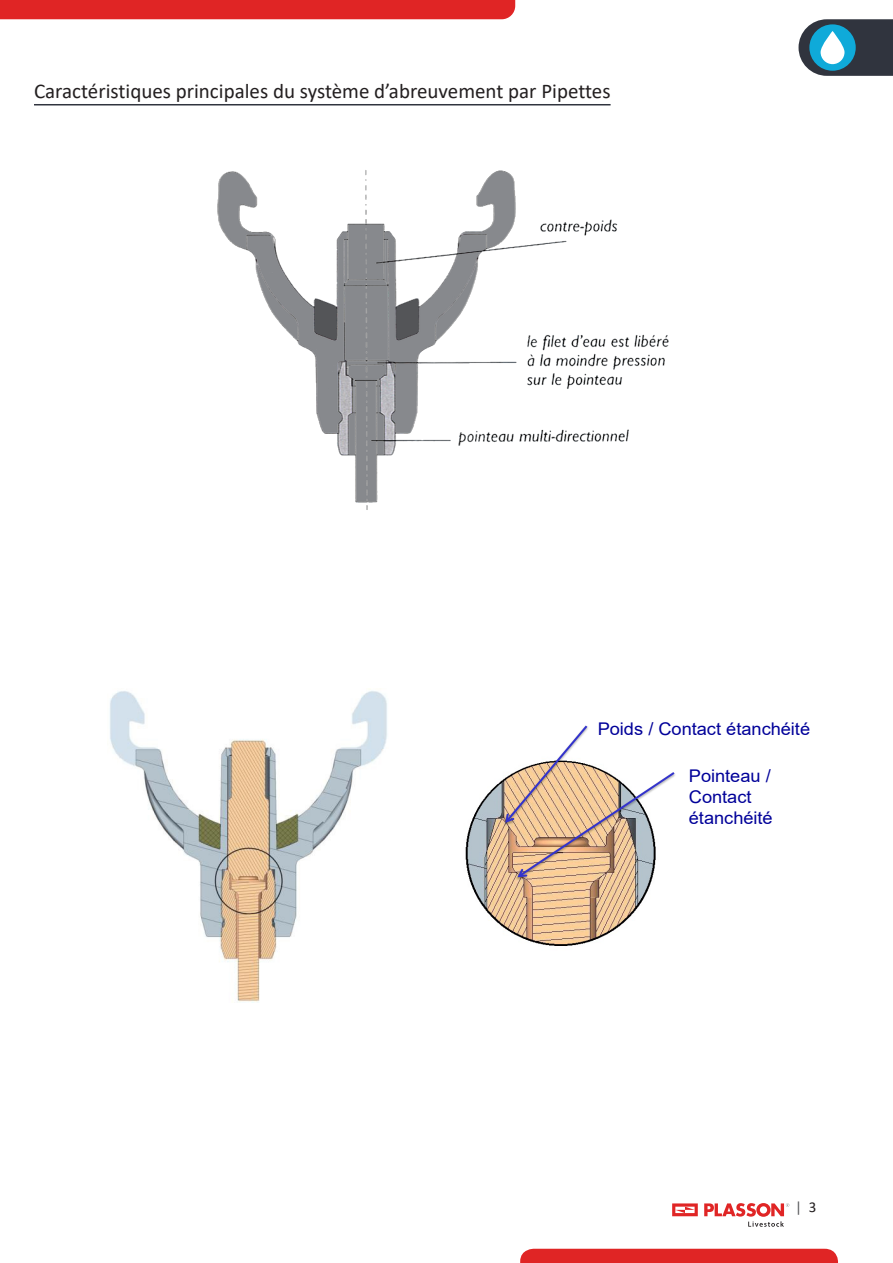
<style>
.page{position:relative;width:893px;height:1263px;background:#fff}
.page>*{position:absolute;margin:0;border:0;box-sizing:border-box;transform-origin:0 0}
.Head_Line_L2{font:21px "Calibri";color:#231f20}
.t1{font:17.55px/21px "Arial";letter-spacing:-.005em;color:#009;scale:1.04 1}
.t2{font:15px "Calibri";color:#57585a}
.s1{color:#231f20}
</style>
<div class="page">
<div style="left:0;top:0;width:516px;height:20px;background:#e02525"></div>
<div style="left:520px;top:1249px;width:318px;height:14px;background:#e02525"></div>
<svg style="left:798px;top:19px;width:95px;height:57px;background:#474b54"></svg>
<div style="left:809px;top:24px;width:47px;height:47px;background:#0faad9;border-radius:50%"></div>
<svg style="left:821px;top:31px;width:23px;height:33px"></svg>
<svg style="left:672px;top:1203px;width:26px;height:13px"></svg>
<svg style="left:704px;top:1203px;width:86px;height:24px"></svg>
<img style="left:110px;top:691px;width:277px;height:312px">
<img style="left:465px;top:788px;width:183px;height:158px">
<img style="left:493px;top:778px;width:11px;height:58px">
<img style="left:505px;top:879px;width:147px;height:12px">
<svg style="left:504px;top:725px;width:171px;height:154px"></svg>
<img style="left:217px;top:170px;width:452px;height:340px">
<hr style="left:34px;top:104px;width:577px;height:1px;background:#30343e">
<p class="Head_Line_L2" style="left:34px;top:76px;width:578px">Caractéristiques principales du système d’abreuvement par Pipettes</p>
<p class="t1" style="left:598px;top:718px;width:206px">Poids / Contact étanchéité</p>
<p class="t1" style="left:689px;top:765px;width:82px">Pointeau /<br>Contact étanchéité</p>
<p class="t2" style="left:795px;top:1196px;width:23px">| <span class="s1">3</span></p>
</div>
